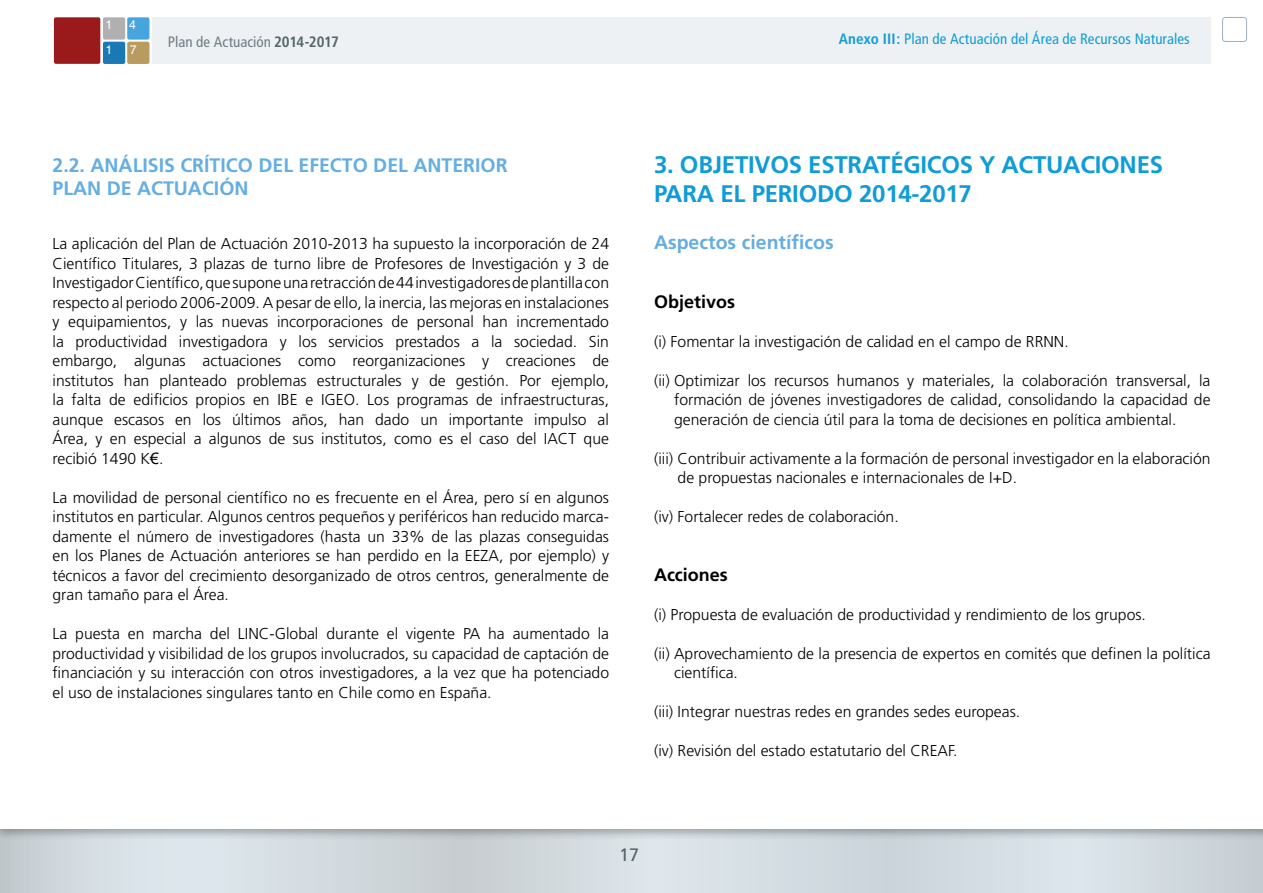
<style>
.page{position:relative;width:1263px;height:893px;background:#fff}
.page>*{position:absolute;margin:0;border:0;box-sizing:border-box;transform-origin:0 0}
.t1{font:700 24px "Frutiger";letter-spacing:-.01em;color:#0f9cd8}
.t2{font:700 19.5px "Frutiger";color:#65aee1}
.t3{font:700 18px "Frutiger";color:#000}
.t4{font:18px "Frutiger";color:#536469}
.t5{font:300 15.75px/19.5px "Frutiger";color:#000;text-align:justify}
.t6{font:condensed 15px "Frutiger";letter-spacing:.005em;color:#0f9cd8}
.t7{font:condensed 15px "Frutiger";color:#6e7c81}
.t8{font:12.45px/24.5px "Helvetica";color:#fff}
.s1{font-weight:700;color:#536469}
.s2{font-weight:700}
.s3{font-family:"Arial";font-weight:400}
</style>
<div class="page">
<svg style="left:0;top:841px;width:1263px;height:52px"></svg>
<div style="left:0;top:630px;width:1263px;height:211px;background:#000;opacity:.3"></div>
<div style="left:0;top:635px;width:1263px;height:194px;background:#fff"></div>
<div style="left:0;top:566px;width:1263px;height:128px;background:#fff"></div>
<div style="left:152px;top:17px;width:1058px;height:47px;background:#eef1f4"></div>
<div style="left:1222px;top:17px;width:25px;height:25px;border:1px solid #9db1bd;border-radius:3px"></div>
<div style="left:54px;top:17px;width:46px;height:47px;background:#9a191a;border-radius:2px"></div>
<div style="left:103px;top:17px;width:22px;height:23px;background:#afb0af;border-radius:2px"></div>
<div style="left:127px;top:17px;width:22px;height:23px;background:#46a5dd;border-radius:2px"></div>
<div style="left:103px;top:42px;width:22px;height:22px;background:#1a79b4;border-radius:2px"></div>
<div style="left:127px;top:42px;width:22px;height:22px;background:#ba9b5f;border-radius:2px"></div>
<p class="t8" style="left:105px;top:12px;width:9px">1<br>1</p>
<p class="t8" style="left:129px;top:12px;width:9px">4<br>7</p>
<p class="t7" style="left:168px;top:33px;width:173px">Plan de Actuación <span class="s1">2014-2017</span></p>
<p class="t6" style="left:839px;top:30px;width:352px"><span class="s2">Anexo III:</span> Plan de Actuación del Área de Recursos Naturales</p>
<p class="t2" style="left:52px;top:154px;width:99px">2.2. ANÁLISIS</p>
<p class="t2" style="left:180px;top:154px;width:52px">CRÍTICO</p>
<p class="t2" style="left:258px;top:154px;width:206px">DEL EFECTODE L ANTERIOR</p>
<p class="t2" style="left:52px;top:176px;width:195px">PLAN DE ACTUACIÓN</p>
<p class="t5" style="left:52px;top:234px;width:558px">La aplicación del Plan de Actuación 2010-2013 ha supuesto la incorporación de 24<br>Científico Titulares, 3 plazas de turno libre de Profesores de Investigación y 3 de Investigador Científico, que supone una retracción de 44 investigadores de plantilla con respecto al periodo 2006-2009. A pesar de ello, la inercia, las mejoras en instalaciones y equipamientos, y las nuevas incorporaciones de personal han incrementado la productividad investigadora y los servicios prestados a la sociedad. Sin embargo, algunas actuaciones como reorganizaciones y creaciones de institutos han planteado problemas estructurales y de gestión. Por ejemplo, la falta de edificios propios en IBE e IGEO. Los programas de infraestructuras, aunque escasos en los últimos años, han dado un importante impulso al Área, y en especial a algunos de sus institutos, como es el caso del IACT que recibió 1490 K<span class="s3">€</span>.</p>
<p class="t5" style="left:52px;top:488px;width:558px">La movilidad de personal científico no es frecuente en el Área, pero sí en algunos institutos en particular. Algunos centros pequeños y periféricos han reducido marca&shy;damente el número de investigadores (hasta un 33% de las plazas conseguidas en los Planes de Actuación anteriores se han perdido en la EEZA, por ejemplo) y técnicos a favor del crecimiento desorganizado de otros centros, generalmente de gran tamaño para el Área.</p>
<p class="t5" style="left:52px;top:624px;width:558px">La puesta en marcha del LINC-Global durante el vigente PA ha aumentado la productividad y visibilidad de los grupos involucrados, su capacidad de captación de financiación y su interacción con otros investigadores, a la vez que ha potenciado el uso de instalaciones singulares tanto en Chile como en España.</p>
<h1 class="t1" style="left:654px;top:151px;width:280px">3. OBJETIVOS ESTRATÉGICOS</h1>
<h1 class="t1" style="left:979px;top:151px;width:99px">Y ACTUACIONES</h1>
<h1 class="t1" style="left:654px;top:180px;width:16px">PARA</h1>
<h1 class="t1" style="left:720px;top:180px;width:47px">EL PERIODO</h1>
<h1 class="t1" style="left:859px;top:180px;width:114px">2014-2017</h1>
<p class="t2" style="left:654px;top:231px;width:181px">ASPECTOS CIENTÍFICOS</p>
<p class="t3" style="left:654px;top:291px;width:83px">OBJETIVOS</p>
<p class="t5" style="left:654px;top:332px;width:416px">(i) Fomentar la investigación de calidad en el campo de RRNN.</p>
<p class="t5" style="left:674px;top:371px;width:538px;text-indent:-20px">(ii) Optimizar los recursos humanos y materiales, la colaboración transversal, la formación de jóvenes investigadores de calidad, consolidando la capacidad de generación de ciencia útil para la toma de decisiones en política ambiental.</p>
<p class="t5" style="left:678px;top:449px;width:534px;text-indent:-24px">(iii) Contribuir activamente a la formación de personal investigador en la elaboración de propuestas nacionales e internacionales de I+D.</p>
<p class="t5" style="left:654px;top:507px;width:246px">(iv) Fortalecer redes de colaboración.</p>
<p class="t3" style="left:654px;top:564px;width:75px">ACCIONES</p>
<p class="t5" style="left:654px;top:605px;width:493px">(i) Propuesta de evaluación de productividad y rendimiento de los grupos.</p>
<p class="t5" style="left:674px;top:644px;width:538px;text-indent:-20px">(ii) Aprovechamiento de la presencia de expertos en comités que definen la política científica.</p>
<p class="t5" style="left:654px;top:702px;width:368px">(iii) Integrar nuestras redes en grandes sedes europeas.</p>
<p class="t5" style="left:654px;top:741px;width:305px">(iv) Revisión del estado estatutario del CREAF.</p>
<p class="t4" style="left:619px;top:845px;width:22px">17</p>
</div>
